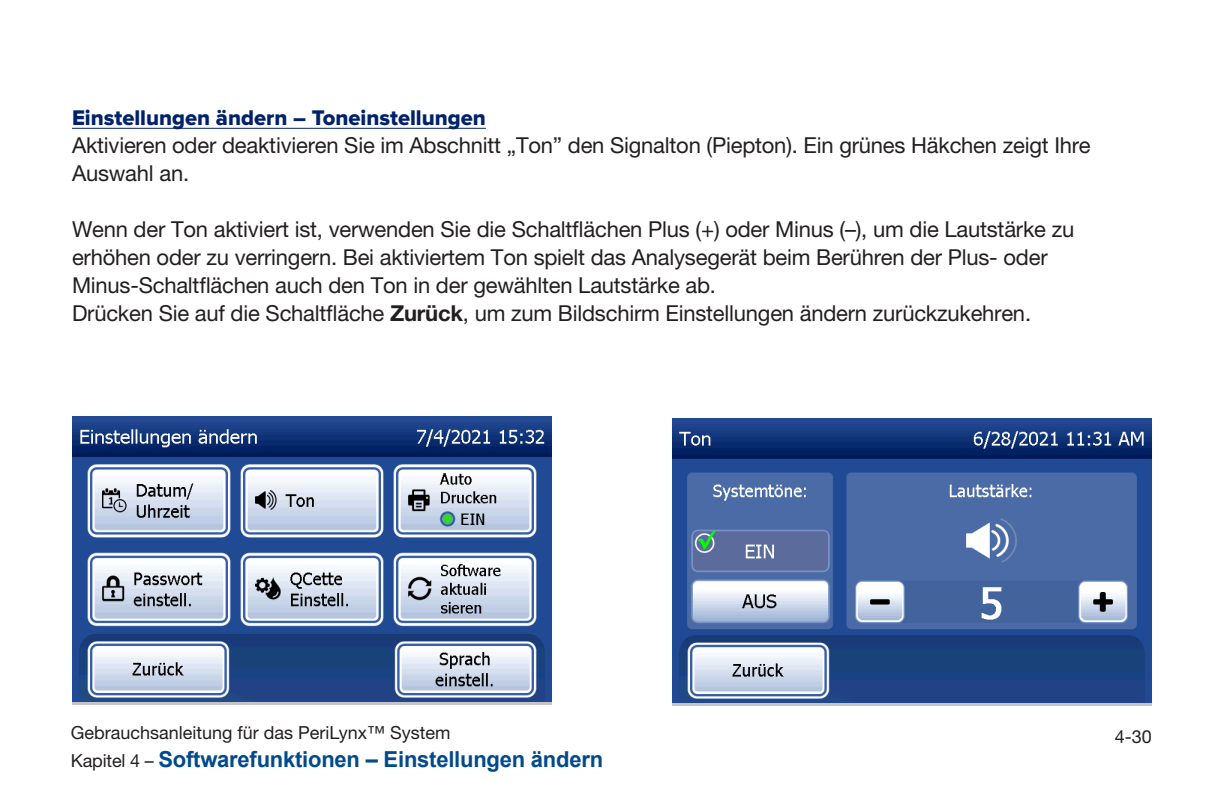
<style>
.page{position:relative;width:1224px;height:792px;background:#fff}
.page>*{position:absolute;margin:0;border:0;box-sizing:border-box;transform-origin:0 0}
.Text_-_normal_operat{font:22px/28px "Helvetica Neue LT Pro";letter-spacing:-.01em;color:#231f20}
.t1{font:700 22px "Arial";letter-spacing:-.01em;color:#004a8d}
.Header__secondary{font:22px "Proxima Nova Extrabld";color:#00226b}
.t2{font:18px "Helvetica Neue LT Std";color:#231f20}
.s1{font-weight:700}
.s2{font-family:"Helvetica Neue LT Std";font-weight:400;font-size:18px;color:#231f20}
</style>
<div class="page">
<hr style="left:72px;top:128px;width:414px;height:1px;background:#00226b">
<img style="left:72px;top:416px;width:480px;height:288px">
<img style="left:672px;top:418px;width:480px;height:288px">
<p class="Header__secondary" style="left:72px;top:105px;width:415px">Einstellungen ändern – Toneinstellungen</p>
<p class="Text_-_normal_operat" style="left:72px;top:131px;width:1020px">Aktivieren oder deaktivieren Sie im Abschnitt „Ton” den Signalton (Piepton). Ein grünes Häkchen zeigt Ihre<br>Auswahl an.</p>
<p class="Text_-_normal_operat" style="left:72px;top:215px;width:1004px">Wenn der Ton aktiviert ist, verwenden Sie die Schaltflächen Plus (+) oder Minus (–), um die Lautstärke zu erhöhen oder zu verringern. Bei aktiviertem Ton spielt das Analysegerät beim Berühren der Plus- oder<br>Minus-Schaltflächen auch den Ton in der gewählten Lautstärke ab.</p>
<p class="Text_-_normal_operat" style="left:72px;top:299px;width:961px">Drücken Sie auf die Schaltfläche <span class="s1">Zurück</span>, um zum Bildschirm Einstellungen ändern zurückzukehren.</p>
<p class="t2" style="left:71px;top:722px;width:381px">Gebrauchsanleitung für das PeriLynx™ System</p>
<p class="t2" style="left:1115px;top:726px;width:39px">4-30</p>
<p class="t1" style="left:71px;top:744px;width:534px"><span class="s2">Kapitel 4 –</span> Softwarefunktionen – Einstellungen ändern</p>
</div>
